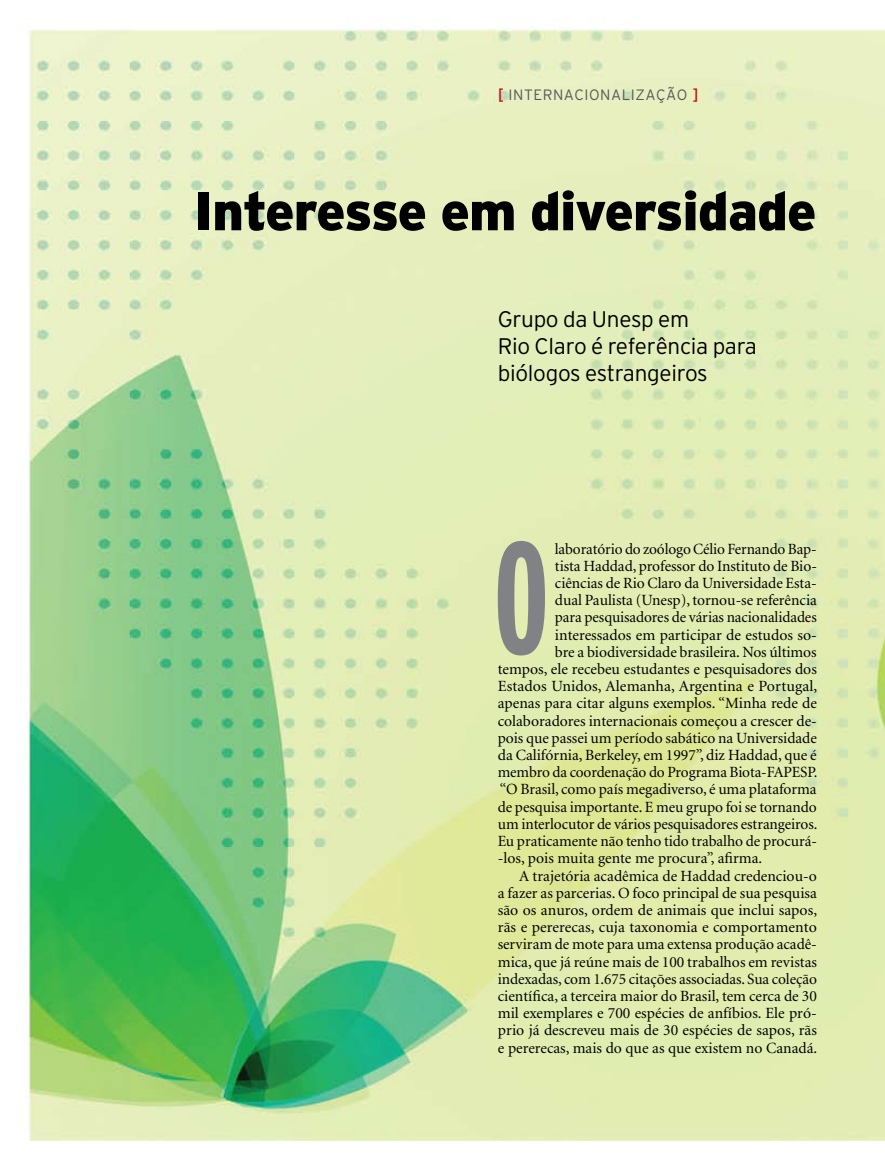
<style>
.page{position:relative;width:885px;height:1170px;background:#fff}
.page>*{position:absolute;margin:0;border:0;box-sizing:border-box;transform-origin:0 0}
.t1{font:700 extra-condensed 158.7px "Interstate";color:#808285;scale:.91 1}
.t2{font:900 54px "Interstate";letter-spacing:-.015em;color:#000}
.t3{font:300 22.5px/27px "Interstate";letter-spacing:-.015em;color:#000}
.t4{font:15.6px "Minion";letter-spacing:-.005em;color:#000}
.t5{font:300 15px "Interstate";letter-spacing:.035em;color:#58595b}
.s1{font-weight:400;font-size:16.5px;color:#c4161c}
</style>
<div class="page">
<img style="left:18px;top:28px;width:866px;height:1114px">
<p class="t5" style="left:497px;top:86px;width:202px"><span class="s1">[</span> I nternacionalização <span class="s1">]</span></p>
<h2 class="t2" style="left:194px;top:180px;width:623px">Interesse em diversidade</h2>
<h3 class="t3" style="left:497px;top:305px;width:260px">Grupo da Unesp em<br>Rio Claro é referência para biólogos estrangeiros</h3>
<h1 class="t1" style="left:493px;top:510px;width:63px">O</h1>
<p class="t4" style="left:555px;top:541px;width:263px">laboratório do zoólogo Célio Fernando Bap-</p>
<p class="t4" style="left:555px;top:558px;width:263px">tista Haddad, professor do Instituto de Bio-</p>
<p class="t4" style="left:555px;top:575px;width:263px">ciências de Rio Claro da Universidade Esta-</p>
<p class="t4" style="left:555px;top:592px;width:263px">dual Paulista (Unesp), tornou-se referência</p>
<p class="t4" style="left:555px;top:609px;width:263px">para pesquisadores de várias nacionalidades</p>
<p class="t4" style="left:555px;top:627px;width:263px">interessados em participar de estudos so-</p>
<p class="t4" style="left:555px;top:644px;width:263px">bre a biodiversidade brasileira. Nos últimos</p>
<p class="t4" style="left:497px;top:661px;width:320px">tempos, ele recebeu estudantes e pesquisadores dos</p>
<p class="t4" style="left:497px;top:678px;width:321px">Estados Unidos, Alemanha, Argentina e Portugal,</p>
<p class="t4" style="left:497px;top:695px;width:320px">apenas para citar alguns exemplos. “Minha rede de</p>
<p class="t4" style="left:497px;top:713px;width:320px">colaboradores internacionais começou a crescer de-</p>
<p class="t4" style="left:497px;top:730px;width:320px">pois que passei um período sabático na Universidade</p>
<p class="t4" style="left:497px;top:747px;width:320px">da Califórnia, Berkeley, em 1997”, diz Haddad, que é</p>
<p class="t4" style="left:497px;top:764px;width:321px">membro da coordenação do Programa Biota-FAPESP.</p>
<p class="t4" style="left:499px;top:781px;width:318px">“O Brasil, como país megadiverso, é uma plataforma</p>
<p class="t4" style="left:497px;top:799px;width:320px">de pesquisa importante. E meu grupo foi se tornando</p>
<p class="t4" style="left:497px;top:816px;width:321px">um interlocutor de vários pesquisadores estrangeiros.</p>
<p class="t4" style="left:497px;top:833px;width:321px">Eu praticamente não tenho tido trabalho de procurá-</p>
<p class="t4" style="left:497px;top:850px;width:266px">-los, pois muita gente me procura”, afirma.</p>
<p class="t4" style="left:519px;top:867px;width:299px">A trajetória acadêmica de Haddad credenciou-o</p>
<p class="t4" style="left:497px;top:885px;width:320px">a fazer as parcerias. O foco principal de sua pesquisa</p>
<p class="t4" style="left:497px;top:902px;width:321px">são os anuros, ordem de animais que inclui sapos,</p>
<p class="t4" style="left:497px;top:919px;width:320px">rãs e pererecas, cuja taxonomia e comportamento</p>
<p class="t4" style="left:497px;top:936px;width:320px">serviram de mote para uma extensa produção acadê-</p>
<p class="t4" style="left:497px;top:953px;width:321px">mica, que já reúne mais de 100 trabalhos em revistas</p>
<p class="t4" style="left:497px;top:970px;width:320px">indexadas, com 1.675 citações associadas. Sua coleção</p>
<p class="t4" style="left:497px;top:988px;width:320px">científica, a terceira maior do Brasil, tem cerca de 30</p>
<p class="t4" style="left:497px;top:1005px;width:320px">mil exemplares e 700 espécies de anfíbios. Ele pró-</p>
<p class="t4" style="left:497px;top:1022px;width:320px">prio já descreveu mais de 30 espécies de sapos, rãs</p>
<p class="t4" style="left:497px;top:1039px;width:321px">e pererecas, mais do que as que existem no Canadá.</p>
</div>
